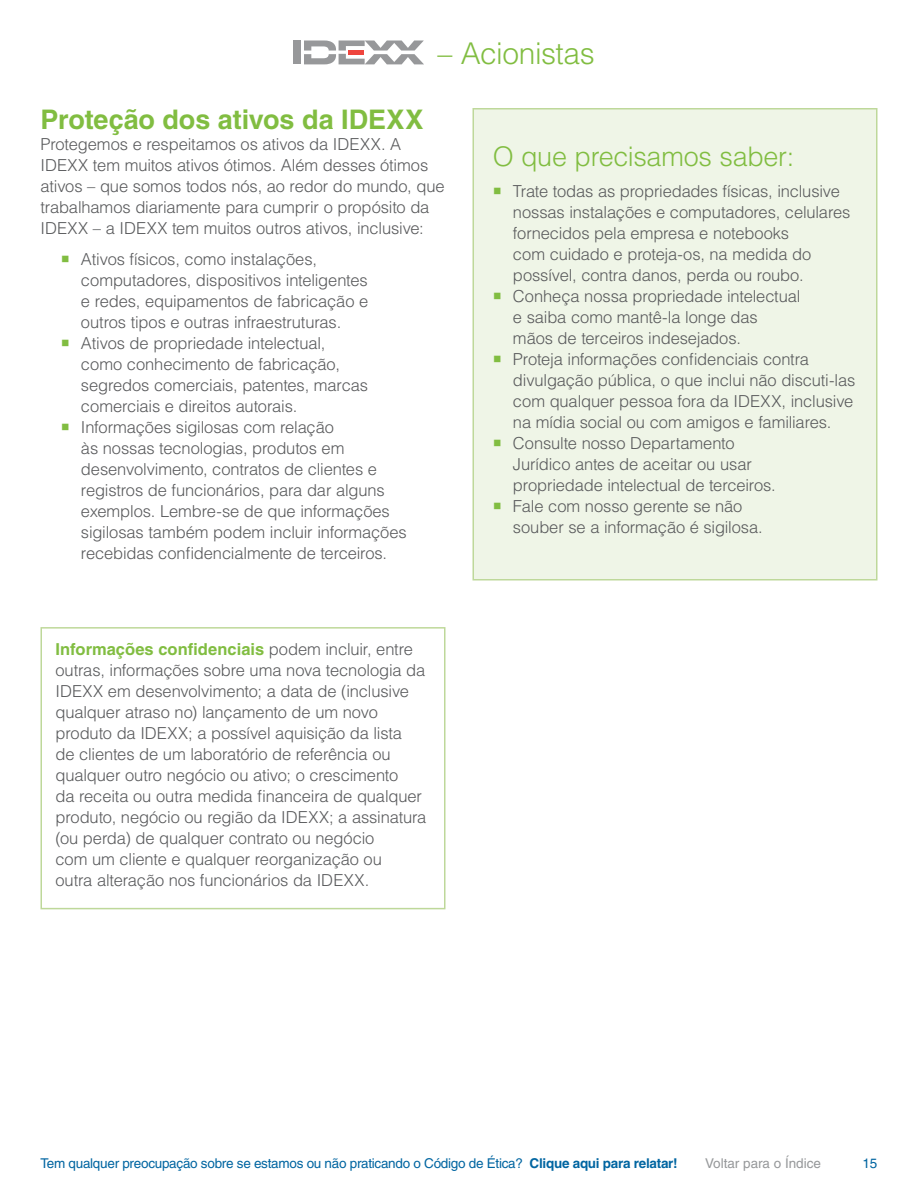
<style>
.page{position:relative;width:918px;height:1188px;background:#fff}
.page>*{position:absolute;margin:0;border:0;box-sizing:border-box;transform-origin:0 0}
.t1{font:300 30px "Helvetica";letter-spacing:-.02em;color:#81bd41}
.t2{font:700 27px "Helvetica";letter-spacing:-.005em;color:#81bd41}
.t3{font:300 27px "Helvetica";letter-spacing:-.01em;color:#81bd41}
.t4{font:300 16.5px/21px "Helvetica";letter-spacing:-.01em;color:#58595b}
.t5{font:13.5px "Helvetica";letter-spacing:-.02em;color:#0065a1}
.t6{font:13.5px "Helvetica";color:#96989a}
.s1{font-weight:700;color:#81bd41}
.s2{font-weight:700}
</style>
<div class="page">
<div style="left:472px;top:108px;width:406px;height:472px;background:#eff5e7;border:2px solid #bed89a"></div>
<div style="left:293px;top:40px;width:8px;height:24px;background:#97989a"></div>
<svg style="left:304px;top:40px;width:120px;height:24px"></svg>
<div style="left:40px;top:627px;width:406px;height:282px;border:2px solid #bed89a"></div>
<h1 class="t1" style="left:437px;top:35px;width:159px">– Acionistas</h1>
<h2 class="t2" style="left:40px;top:103px;width:384px">Proteção dos ativos da IDEXX</h2>
<p class="t4" style="left:40px;top:133px;width:406px">Protegemos e respeitamos os ativos da IDEXX. A IDEXX tem muitos ativos ótimos. Além desses ótimos ativos – que somos todos nós, ao redor do mundo, que trabalhamos diariamente para cumprir o propósito da IDEXX – a IDEXX tem muitos outros ativos, inclusive:</p>
<p class="t4" style="left:81px;top:248px;width:327px">Ativos físicos, como instalações, computadores, dispositivos inteligentes<br>e redes, equipamentos de fabricação e outros tipos e outras infraestruturas.<br>Ativos de propriedade intelectual,<br>como conhecimento de fabricação, segredos comerciais, patentes, marcas comerciais e direitos autorais.<br>Informações sigilosas com relação<br>às nossas tecnologias, produtos em desenvolvimento, contratos de clientes e registros de funcionários, para dar alguns exemplos. Lembre-se de que informações sigilosas também podem incluir informações recebidas confidencialmente de terceiros.</p>
<p class="t4" style="left:56px;top:638px;width:372px"><span class="s1">Informações confidenciais</span> podem incluir, entre outras, informações sobre uma nova tecnologia da IDEXX em desenvolvimento; a data de (inclusive qualquer atraso no) lançamento de um novo produto da IDEXX; a possível aquisição da lista<br>de clientes de um laboratório de referência ou qualquer outro negócio ou ativo; o crescimento<br>da receita ou outra medida financeira de qualquer produto, negócio ou região da IDEXX; a assinatura (ou perda) de qualquer contrato ou negócio<br>com um cliente e qualquer reorganização ou<br>outra alteração nos funcionários da IDEXX.</p>
<h2 class="t3" style="left:493px;top:140px;width:303px">O que precisamos saber:</h2>
<p class="t4" style="left:513px;top:181px;width:344px">Trate todas as propriedades físicas, inclusive nossas instalações e computadores, celulares fornecidos pela empresa e notebooks<br>com cuidado e proteja-os, na medida do possível, contra danos, perda ou roubo.<br>Conheça nossa propriedade intelectual<br>e saiba como mantê-la longe das<br>mãos de terceiros indesejados.<br>Proteja informações confidenciais contra divulgação pública, o que inclui não discuti-las com qualquer pessoa fora da IDEXX, inclusive na mídia social ou com amigos e familiares.<br>Consulte nosso Departamento<br>Jurídico antes de aceitar ou usar<br>propriedade intelectual de terceiros.<br>Fale com nosso gerente se não<br>souber se a informação é sigilosa.</p>
<p class="t5" style="left:40px;top:1155px;width:639px">Tem qualquer preocupação sobre se estamos ou não praticando o Código de Ética? <span class="s2">Clique aqui para relatar!</span></p>
<p class="t6" style="left:705px;top:1155px;width:117px">Voltar para o Índice</p>
<p class="t5" style="left:862px;top:1155px;width:17px">15</p>
</div>
